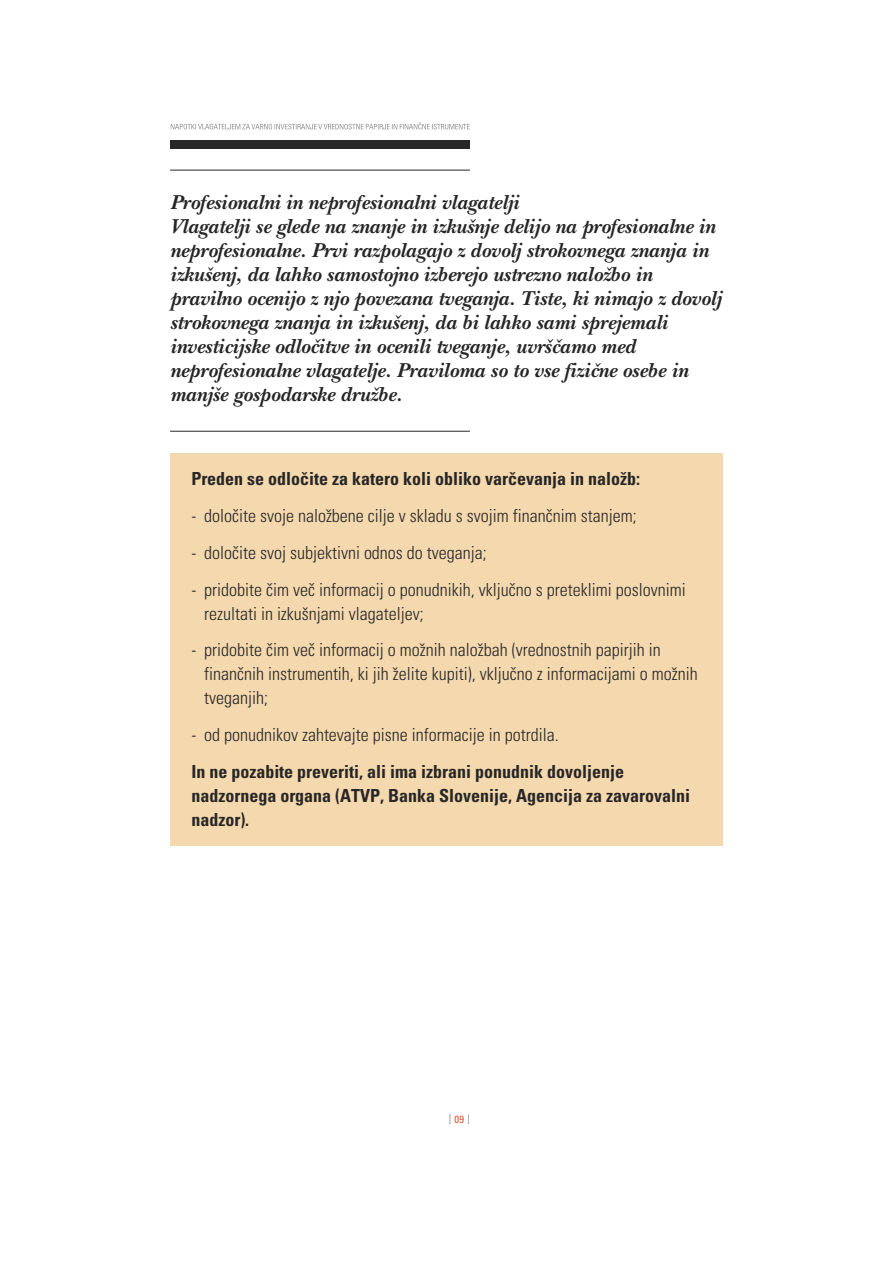
<style>
.page{position:relative;width:893px;height:1263px;background:#fff}
.page>*{position:absolute;margin:0;border:0;box-sizing:border-box;transform-origin:0 0}
.t1{font:21px/24px "Baskerville New Bold Italic Yu";color:#272627}
.t2{font:18px/24px "Univers Condensed Liht";color:#272627}
.t3{font:700 condensed 18px/24px "Universe";color:#272627}
.t4{font:10.5px "Univers Condensed";color:#d3592c}
</style>
<div class="page">
<div style="left:170px;top:453px;width:553px;height:393px;background:#f5d9ae"></div>
<svg style="left:171px;top:124px;width:108px;height:5px"></svg>
<div style="left:170px;top:140px;width:300px;height:9px;background:#272627"></div>
<hr style="left:170px;top:170px;width:300px;height:1px;background:#272627">
<hr style="left:170px;top:431px;width:300px;height:1px;background:#272627">
<svg style="left:449px;top:1114px;width:2px;height:10px"></svg>
<svg style="left:467px;top:1114px;width:2px;height:10px"></svg>
<p class="t1" style="left:170px;top:189px;width:553px">Profesionalni in neprofesionalni vlagatelji<br>Vlagatelji se glede na znanje in izkuønje delijo na profesionalne in neprofesionalne. Prvi razpolagajo z dovolj strokovnega znanja in izkuøenj, da lahko samostojno izberejo ustrezno naloæbo in pravilno ocenijo z njo povezana tveganja. Tiste, ki nimajo z dovolj strokovnega znanja in izkuøenj, da bi lahko sami sprejemali investicijske odloœitve in ocenili tveganje, uvrøœamo med neprofesionalne vlagatelje. Praviloma so to vse fiziœne osebe in manjøe gospodarske druæbe.</p>
<p class="t3" style="left:191px;top:467px;width:450px">Preden se odloœite za katero koli obliko varœevanja in naloæb:</p>
<p class="t2" style="left:191px;top:504px;width:447px">- doloœite svoje naloæbene cilje v skladu s svojim finanœnim stanjem;</p>
<p class="t2" style="left:191px;top:541px;width:297px">- doloœite svoj subjektivni odnos do tveganja;</p>
<p class="t2" style="left:204px;top:577px;width:483px;text-indent:-13px">- pridobite œim veœ informacij o ponudnikih, vkljuœno s preteklimi poslovnimi rezultati in izkuønjami vlagateljev;</p>
<p class="t2" style="left:204px;top:638px;width:495px;text-indent:-13px">- pridobite œim veœ informacij o moænih naloæbah (vrednostnih papirjih in finanœnih instrumentih, ki jih æelite kupiti), vkljuœno z informacijami o moænih tveganjih;</p>
<p class="t2" style="left:191px;top:723px;width:369px">- od ponudnikov zahtevajte pisne informacije in potrdila.</p>
<p class="t3" style="left:191px;top:760px;width:500px">In ne pozabite preveriti, ali ima izbrani ponudnik dovoljenje nadzornega organa (ATVP, Banka Slovenije, Agencija za zavarovalni nadzor).</p>
<p class="t4" style="left:454px;top:1113px;width:11px">09</p>
</div>
